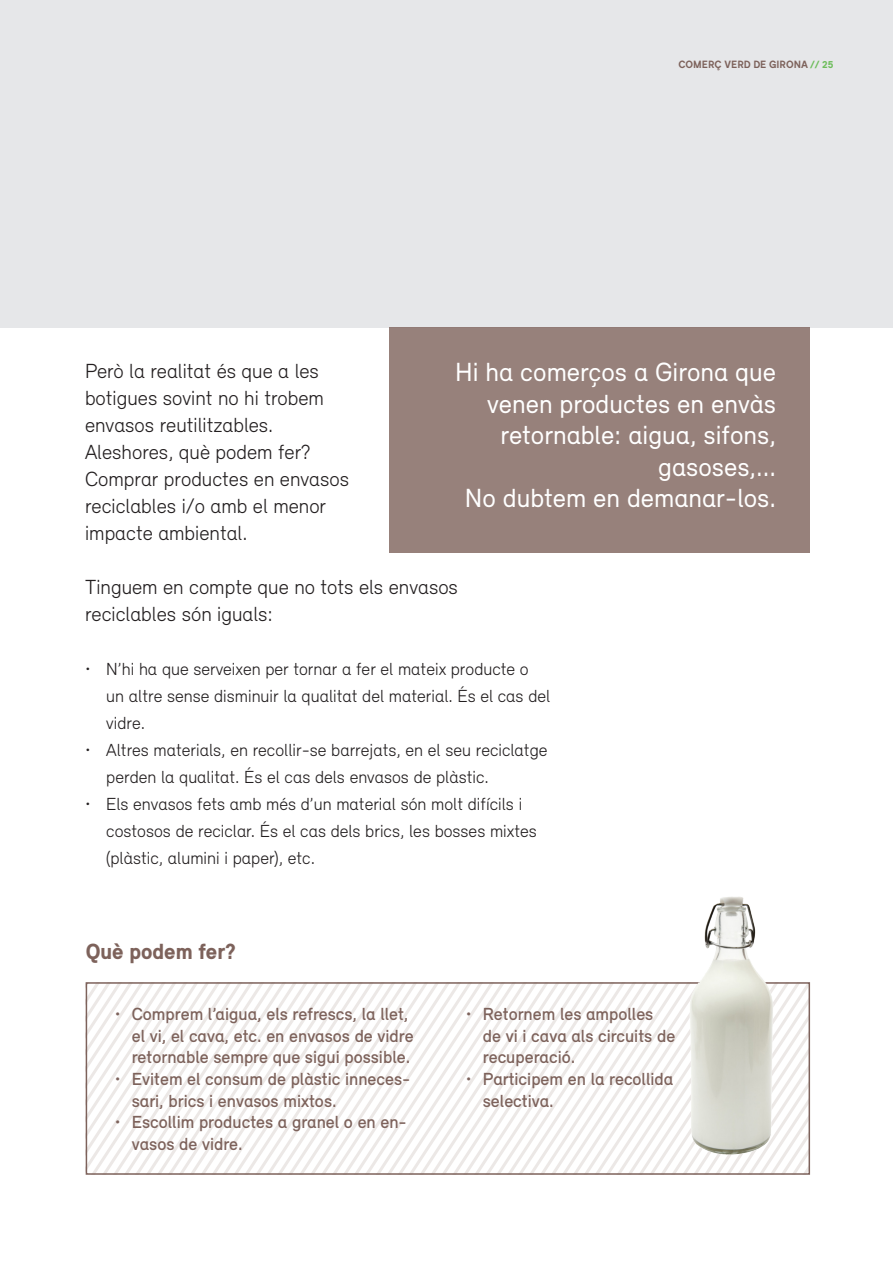
<style>
.page{position:relative;width:893px;height:1263px;background:#fff}
.page>*{position:absolute;margin:0;border:0;box-sizing:border-box;transform-origin:0 0}
.t1{font:27px/31.5px "Relevant";color:#fff;text-align:right}
.t2{font:900 22.5px "Relevant";color:#7d625b}
.t3{font:300 21px/27px "Relevant";color:#231f20}
.t4{font:300 18px/27px "Relevant";color:#231f20}
.t5{font:500 18px/21.6px "Relevant";color:#7d625b}
.t6{font:700 10.5px "Rezero";color:#7d625b}
.s1{font-family:"Relevant";font-weight:900;color:#6ebd5c}
</style>
<div class="page">
<div style="left:0;top:0;width:893px;height:327px;background:#e6e7e9"></div>
<svg style="left:89px;top:985px;width:718px;height:187px"></svg>
<div style="left:86px;top:982px;width:724px;height:193px;border:2px solid #7d625b"></div>
<div style="left:389px;top:327px;width:421px;height:225px;background:#97817b"></div>
<img style="left:638px;top:897px;width:173px;height:270px">
<p class="t6" style="left:678px;top:59px;width:157px">COMERÇ VERD DE GIRONA <span class="s1">// 25</span></p>
<h1 class="t1" style="left:455px;top:357px;width:322px">Hi ha comerços a Girona que venen productes en envàs retornable: aigua, sifons, gasoses,...<br>No dubtem en demanar-los.</h1>
<p class="t3" style="left:85px;top:357px;width:266px">Però la realitat és que a les botigues sovint no hi trobem envasos reutilitzables.<br>Aleshores, què podem fer?<br>Comprar productes en envasos reciclables i/o amb el menor impacte ambiental.</p>
<p class="t3" style="left:85px;top:573px;width:374px">Tinguem en compte que no tots els envasos reciclables són iguals:</p>
<p class="t4" style="left:106px;top:655px;width:445px;text-indent:-21px">• N’hi ha que serveixen per tornar a fer el mateix producte o un altre sense disminuir la qualitat del material. És el cas del vidre.</p>
<p class="t4" style="left:106px;top:736px;width:443px;text-indent:-21px">• Altres materials, en recollir-se barrejats, en el seu reciclatge perden la qualitat. És el cas dels envasos de plàstic.</p>
<p class="t4" style="left:106px;top:790px;width:432px;text-indent:-21px">• Els envasos fets amb més d’un material són molt difícils i costosos de reciclar. És el cas dels brics, les bosses mixtes (plàstic, alumini i paper), etc.</p>
<p class="t2" style="left:86px;top:937px;width:151px">Què podem fer?</p>
<p class="t5" style="left:132px;top:1003px;width:283px;text-indent:-17px">• Comprem l’aigua, els refrescs, la llet, el vi, el cava, etc. en envasos de vidre retornable sempre que sigui possible.</p>
<p class="t5" style="left:132px;top:1068px;width:280px;text-indent:-17px">• Evitem el consum de plàstic inneces&shy;sari, brics i envasos mixtos.</p>
<p class="t5" style="left:132px;top:1111px;width:277px;text-indent:-17px">• Escollim productes a granel o en en&shy;vasos de vidre.</p>
<p class="t5" style="left:483px;top:1003px;width:194px;text-indent:-17px">• Retornem les ampolles de vi i cava als circuits de recuperació.</p>
<p class="t5" style="left:483px;top:1068px;width:192px;text-indent:-17px">• Participem en la recollida selectiva.</p>
</div>
